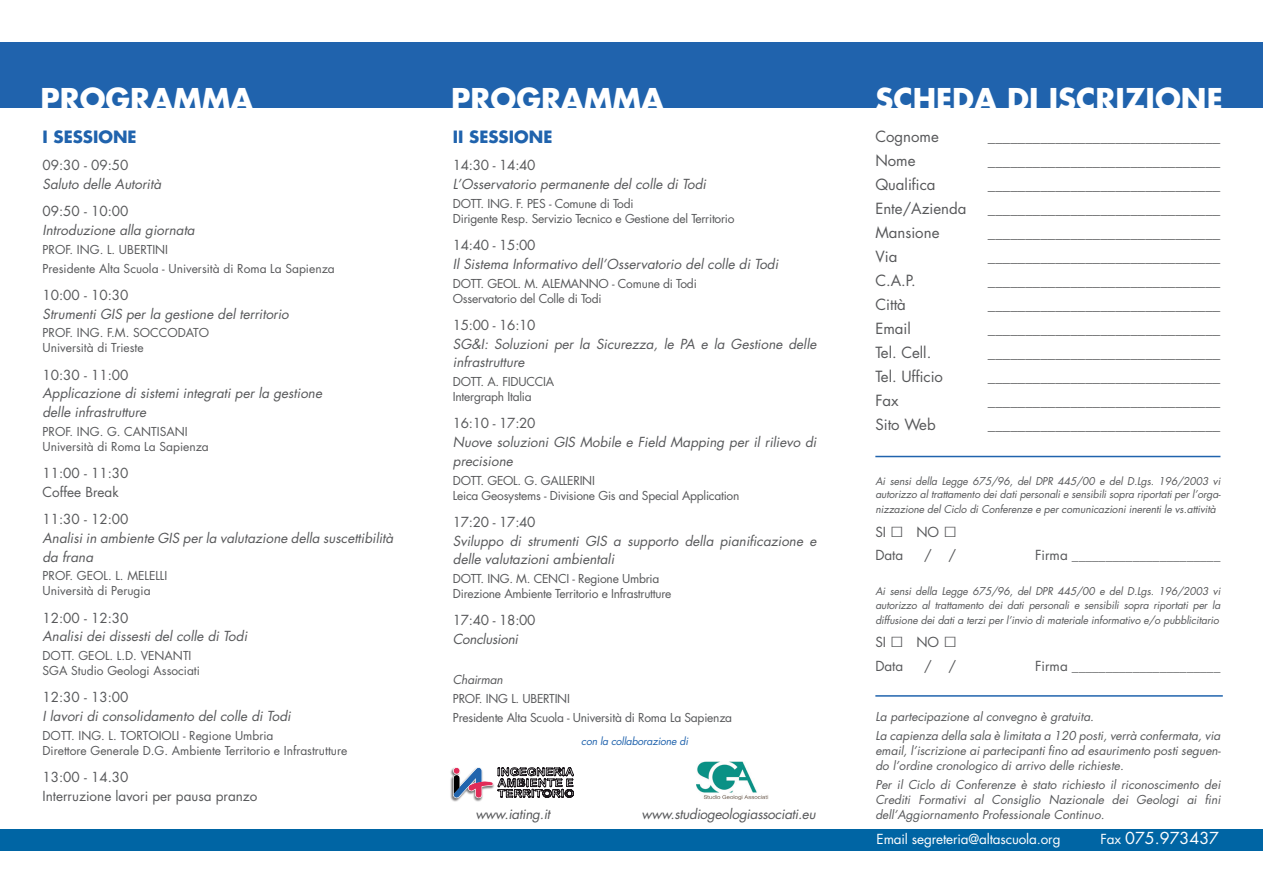
<style>
.page{position:relative;width:1263px;height:893px;background:#fff}
.page>*{position:absolute;margin:0;border:0;box-sizing:border-box;transform-origin:0 0}
.t1{font:700 29.25px "Futura Std";color:#fff}
.t2{font:700 16.5px "Futura Std";color:#2063ad}
.t3{font:16.05px "Futura Std";color:#fff}
.t4{font:15px "Futura Std";color:#57585a}
.t5{font:italic 13.5px/18.8px "Futura Std";color:#57585a}
.t6{font:13.5px/18.8px "Futura Std";color:#57585a}
.t7{font:italic 13.5px "Futura Std";letter-spacing:-.02em;color:#57585a}
.t8{font:13.5px "Futura Std";letter-spacing:-.01em;color:#fff}
.t9{font:12px/15px "Futura Std";letter-spacing:-.02em;color:#57585a}
.t10{font:italic 12px/15px "Futura Std";color:#57585a}
.t11{font:12px/15px "Futura Std";color:#57585a}
.t12{font:italic 12px "Futura Std";letter-spacing:-.02em;color:#57585a}
.t13{font:italic 10.5px/13.5px "Futura Std";letter-spacing:-.01em;color:#57585a}
.t14{font:italic 10.5px "Futura Std";letter-spacing:-.02em;color:#2063ad}
.s1{font-family:"Times New Roman";font-size:22.5px}
.s2{font-size:13.5px}
</style>
<div class="page">
<div style="left:0;top:43px;width:1263px;height:65px;background:#2063ad"></div>
<div style="left:0;top:829px;width:1263px;height:21px;background:#0065a4"></div>
<hr style="left:875px;top:456px;width:345px;height:1px;background:#2063ad">
<hr style="left:875px;top:695px;width:348px;height:2px;background:#2063ad">
<img style="left:696px;top:761px;width:72px;height:39px">
<img style="left:450px;top:768px;width:33px;height:34px">
<svg style="left:453px;top:767px;width:121px;height:31px"></svg>
<h1 class="t1" style="left:40px;top:79px;width:214px">PROGRAMMA</h1>
<h1 class="t1" style="left:451px;top:79px;width:214px">PROGRAMMA</h1>
<h1 class="t1" style="left:875px;top:80px;width:349px">SCHEDA DI ISCRIZIONE</h1>
<p class="t2" style="left:43px;top:126px;width:96px">I SESSIONE</p>
<p class="t6" style="left:43px;top:156px;width:87px">09:30 - 09:50</p>
<p class="t5" style="left:43px;top:175px;width:120px">Saluto delle Autorità</p>
<p class="t6" style="left:43px;top:202px;width:87px">09:50 - 10:00</p>
<p class="t5" style="left:43px;top:221px;width:154px">Introduzione alla giornata</p>
<p class="t11" style="left:43px;top:240px;width:294px;line-height:18.8px">PROF. ING. L. UBERTINI<br>Presidente Alta Scuola - Università di Roma La Sapienza</p>
<p class="t6" style="left:43px;top:286px;width:87px">10:00 - 10:30</p>
<p class="t5" style="left:43px;top:304px;width:248px">Strumenti GIS per la gestione del territorio</p>
<p class="t11" style="left:43px;top:326px;width:168px">PROF. ING. F.M. SOCCODATO<br>Università di Trieste</p>
<p class="t6" style="left:43px;top:365px;width:87px">10:30 - 11:00</p>
<p class="t5" style="left:43px;top:384px;width:281px">Applicazione di sistemi integrati per la gestione delle infrastrutture</p>
<p class="t11" style="left:43px;top:424px;width:168px">PROF. ING. G. CANTISANI<br>Università di Roma La Sapienza</p>
<p class="t6" style="left:43px;top:464px;width:87px">11:00 - 11:30<br>Coffee Break</p>
<p class="t6" style="left:43px;top:510px;width:87px">11:30 - 12:00</p>
<p class="t5" style="left:43px;top:529px;width:352px">Analisi in ambiente GIS per la valutazione della suscettibilità da frana</p>
<p class="t11" style="left:43px;top:569px;width:126px">PROF. GEOL. L. MELELLI<br>Università di Perugia</p>
<p class="t6" style="left:43px;top:608px;width:87px">12:00 - 12:30</p>
<p class="t5" style="left:43px;top:627px;width:206px">Analisi dei dissesti del colle di Todi</p>
<p class="t11" style="left:43px;top:648px;width:159px">DOTT. GEOL. L.D. VENANTI<br>SGA Studio Geologi Associati</p>
<p class="t6" style="left:43px;top:688px;width:87px">12:30 - 13:00</p>
<p class="t5" style="left:43px;top:707px;width:250px">I lavori di consolidamento del colle di Todi</p>
<p class="t11" style="left:43px;top:728px;width:306px">DOTT. ING. L. TORTOIOLI - Regione Umbria<br>Direttore Generale D.G. Ambiente Territorio e Infrastrutture</p>
<p class="t6" style="left:43px;top:768px;width:217px">13:00 - 14.30<br>Interruzione lavori per pausa pranzo</p>
<p class="t2" style="left:453px;top:126px;width:101px">II SESSIONE</p>
<p class="t6" style="left:453px;top:156px;width:84px">14:30 - 14:40</p>
<p class="t5" style="left:453px;top:175px;width:255px">L’Osservatorio permanente del colle di Todi</p>
<p class="t9" style="left:453px;top:196px;width:283px">DOTT. ING. F. PES - Comune di Todi<br>Dirigente Resp. Servizio Tecnico e Gestione del Territorio</p>
<p class="t6" style="left:453px;top:236px;width:84px">14:40 - 15:00</p>
<p class="t5" style="left:453px;top:255px;width:327px">Il Sistema Informativo dell’Osservatorio del colle di Todi</p>
<p class="t9" style="left:453px;top:276px;width:245px">DOTT. GEOL. M. ALEMANNO - Comune di Todi<br>Osservatorio del Colle di Todi</p>
<p class="t6" style="left:453px;top:316px;width:84px">15:00 - 16:10</p>
<p class="t5" style="left:453px;top:334px;width:365px">SG&amp;I: Soluzioni per la Sicurezza, le PA e la Gestione delle infrastrutture</p>
<p class="t9" style="left:453px;top:374px;width:103px">DOTT. A. FIDUCCIA<br>Intergraph Italia</p>
<p class="t6" style="left:453px;top:414px;width:84px">16:10 - 17:20</p>
<p class="t5" style="left:453px;top:433px;width:365px">Nuove soluzioni GIS Mobile e Field Mapping per il rilievo di precisione</p>
<p class="t9" style="left:453px;top:473px;width:288px">DOTT. GEOL. G. GALLERINI<br>Leica Geosystems - Divisione Gis and Special Application</p>
<p class="t6" style="left:453px;top:513px;width:84px">17:20 - 17:40</p>
<p class="t5" style="left:453px;top:531px;width:365px">Sviluppo di strumenti GIS a supporto della pianificazione e delle valutazioni ambientali</p>
<p class="t9" style="left:453px;top:571px;width:220px">DOTT. ING. M. CENCI - Regione Umbria<br>Direzione Ambiente Territorio e Infrastrutture</p>
<p class="t6" style="left:453px;top:611px;width:84px">17:40 - 18:00</p>
<p class="t7" style="left:453px;top:631px;width:67px">Conclusioni</p>
<p class="t12" style="left:453px;top:672px;width:51px">Chairman</p>
<p class="t9" style="left:453px;top:689px;width:281px;line-height:18.8px">Prof. Ing L. Ubertini<br>Presidente Alta Scuola - Università di Roma La Sapienza</p>
<p class="t14" style="left:581px;top:734px;width:108px">con la collaborazione di</p>
<p class="t4" style="left:875px;top:127px;width:65px">Cognome</p>
<p class="t4" style="left:988px;top:127px;width:234px">_______________________________</p>
<p class="t4" style="left:875px;top:151px;width:42px">Nome</p>
<p class="t4" style="left:988px;top:151px;width:234px">_______________________________</p>
<p class="t4" style="left:875px;top:175px;width:62px">Qualifica</p>
<p class="t4" style="left:988px;top:175px;width:234px">_______________________________</p>
<p class="t4" style="left:875px;top:199px;width:93px">Ente/Azienda</p>
<p class="t4" style="left:988px;top:199px;width:234px">_______________________________</p>
<p class="t4" style="left:875px;top:223px;width:66px">Mansione</p>
<p class="t4" style="left:988px;top:223px;width:234px">_______________________________</p>
<p class="t4" style="left:875px;top:247px;width:23px">Via</p>
<p class="t4" style="left:988px;top:247px;width:234px">_______________________________</p>
<p class="t4" style="left:875px;top:271px;width:42px">C.A.P.</p>
<p class="t4" style="left:988px;top:271px;width:234px">_______________________________</p>
<p class="t4" style="left:875px;top:295px;width:32px">Città</p>
<p class="t4" style="left:988px;top:295px;width:234px">_______________________________</p>
<p class="t4" style="left:875px;top:319px;width:37px">Email</p>
<p class="t4" style="left:988px;top:319px;width:234px">_______________________________</p>
<p class="t4" style="left:875px;top:343px;width:57px">Tel. Cell.</p>
<p class="t4" style="left:988px;top:343px;width:234px">_______________________________</p>
<p class="t4" style="left:875px;top:367px;width:69px">Tel. Ufficio</p>
<p class="t4" style="left:988px;top:367px;width:234px">_______________________________</p>
<p class="t4" style="left:875px;top:391px;width:25px">Fax</p>
<p class="t4" style="left:988px;top:391px;width:234px">_______________________________</p>
<p class="t4" style="left:875px;top:415px;width:62px">Sito Web</p>
<p class="t4" style="left:988px;top:415px;width:234px">_______________________________</p>
<p class="t13" style="left:875px;top:474px;width:347px">Ai sensi della Legge 675/96, del DPR 445/00 e del D.Lgs. 196/2003 vi autorizzo al trattamento dei dati personali e sensibili sopra riportati per l’orga-</p>
<p class="t13" style="left:875px;top:503px;width:342px">nizzazione del Ciclo di Conferenze e per comunicazioni inerenti le vs.attività</p>
<p class="t6" style="left:875px;top:520px;width:83px;line-height:23.5px">SI <span class="s1">□</span> NO <span class="s1">□<br></span>Data</p>
<p class="t6" style="left:924px;top:546px;width:34px">/ /</p>
<p class="t6" style="left:1035px;top:546px;width:187px">Firma ______________________</p>
<p class="t13" style="left:875px;top:585px;width:346px">Ai sensi della Legge 675/96, del DPR 445/00 e del D.Lgs. 196/2003 vi autorizzo al trattamento dei dati personali e sensibili sopra riportati per la</p>
<p class="t13" style="left:875px;top:613px;width:345px">diffusione dei dati a terzi per l’invio di materiale informativo e/o pubblicitario</p>
<p class="t6" style="left:875px;top:630px;width:83px;line-height:23.5px">SI <span class="s1">□</span> NO <span class="s1">□<br></span>Data</p>
<p class="t6" style="left:924px;top:656px;width:34px">/ /</p>
<p class="t6" style="left:1035px;top:656px;width:187px">Firma ______________________</p>
<p class="t10" style="left:875px;top:707px;width:347px;line-height:19.2px">La partecipazione al convegno è gratuita.<br>La capienza della sala è limitata a 120 posti, verrà confermata, via</p>
<p class="t10" style="left:875px;top:743px;width:347px">email, l’iscrizione ai partecipanti fino ad esaurimento posti seguen&shy;do l’ordine cronologico di arrivo delle richieste.</p>
<p class="t10" style="left:875px;top:777px;width:347px">Per il Ciclo di Conferenze è stato richiesto il riconoscimento dei<br>Crediti Formativi al Consiglio Nazionale dei Geologi ai fini</p>
<p class="t7" style="left:641px;top:806px;width:176px">www.studiogeologiassociati.eu</p>
<p class="t10" style="left:875px;top:807px;width:231px">dell’Aggiornamento Professionale Continuo.</p>
<p class="t8" style="left:877px;top:831px;width:185px">Email segreteria@altascuola.org</p>
<p class="t3" style="left:1100px;top:828px;width:120px"><span class="s2">Fax</span> 075.973437</p>
<p class="t7" style="left:475px;top:806px;width:76px">www.iating.it</p>
</div>
